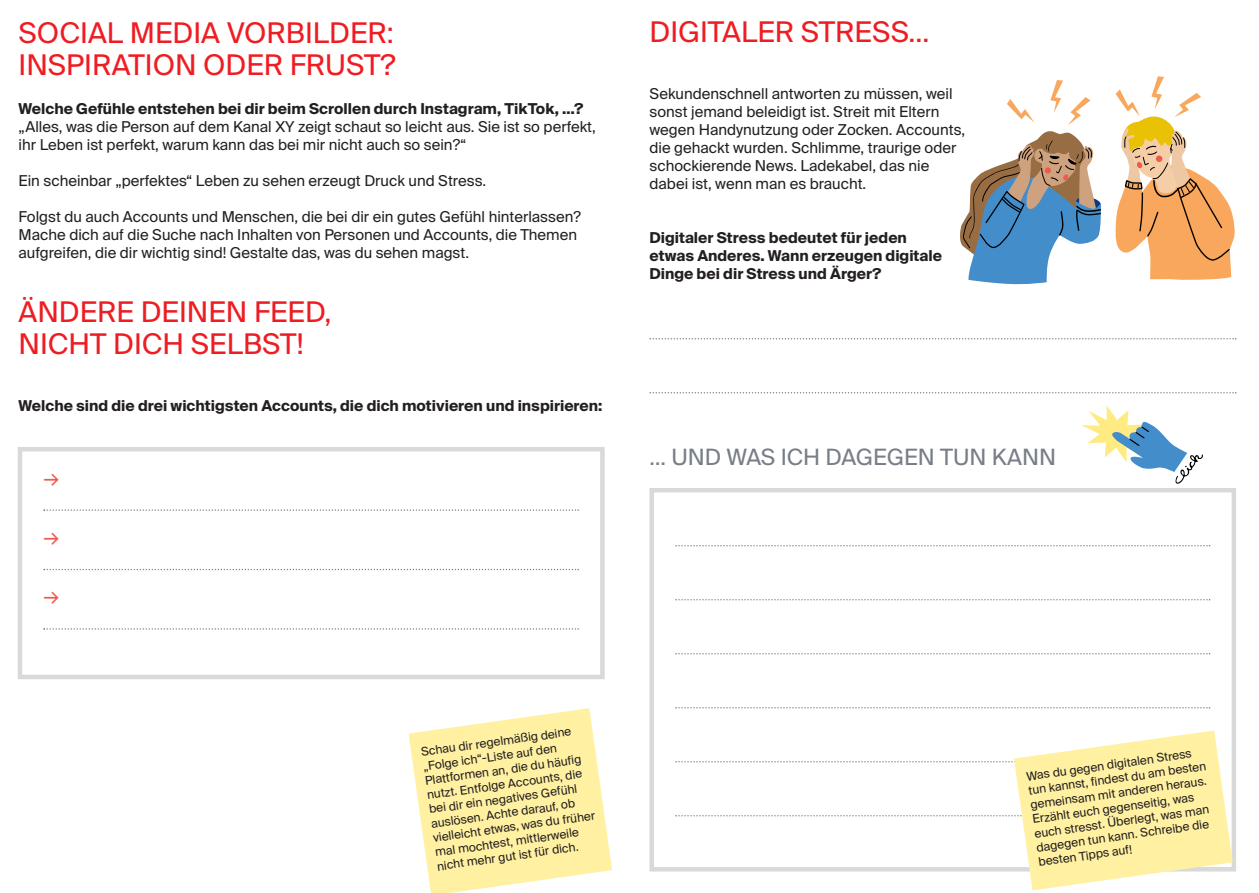
<style>
.page{position:relative;width:1259px;height:893px;background:#fff}
.page>*{position:absolute;margin:0;border:0;box-sizing:border-box;transform-origin:0 0}
.t1{font:28.5px/31.5px "Suisse Intl";color:#ee1d23}
.t2{font:22.5px "Suisse Intl";color:#777e87}
.t3{font:19.5px "Suisse Intl";color:#f0594d}
.t4{font:15px/18px "Suisse Intl";color:#231f20}
.t5{font:700 15px/18px "Suisse Intl";color:#231f20}
.t6{font:12px/14.4px "Suisse Intl";color:#231f20}
</style>
<div class="page">
<svg style="left:1115px;top:76px;width:120px;height:204px"></svg>
<svg style="left:960px;top:80px;width:141px;height:205px"></svg>
<svg style="left:1081px;top:405px;width:122px;height:79px"></svg>
<svg style="left:649px;top:338px;width:587px;height:1px"></svg>
<svg style="left:649px;top:392px;width:587px;height:1px"></svg>
<div style="left:649px;top:488px;width:587px;height:383px;border:4px solid #d9d9d9"></div>
<svg style="left:675px;top:545px;width:535px;height:1px"></svg>
<svg style="left:675px;top:599px;width:535px;height:1px"></svg>
<svg style="left:675px;top:653px;width:535px;height:1px"></svg>
<svg style="left:675px;top:707px;width:535px;height:1px"></svg>
<svg style="left:675px;top:730px;width:557px;height:160px"></svg>
<svg style="left:408px;top:708px;width:204px;height:185px"></svg>
<div style="left:18px;top:447px;width:586px;height:232px;border:4px solid #d9d9d9"></div>
<svg style="left:43px;top:509px;width:536px;height:2px"></svg>
<svg style="left:43px;top:569px;width:536px;height:1px"></svg>
<svg style="left:43px;top:628px;width:536px;height:2px"></svg>
<h1 class="t1" style="left:19px;top:18px;width:378px">SOCIAL MEDIA VORBILDER:<br>INSPIRATION ODER FRUST?</h1>
<p class="t5" style="left:19px;top:100px;width:566px">Welche Gefühle entstehen bei dir beim Scrollen durch Instagram, TikTok, …?</p>
<p class="t4" style="left:19px;top:118px;width:579px">„Alles, was die Person auf dem Kanal XY zeigt schaut so leicht aus. Sie ist so perfekt, ihr Leben ist perfekt, warum kann das bei mir nicht auch so sein?“</p>
<p class="t4" style="left:19px;top:172px;width:469px">Ein scheinbar „perfektes“ Leben zu sehen erzeugt Druck und Stress.</p>
<p class="t4" style="left:19px;top:208px;width:564px">Folgst du auch Accounts und Menschen, die bei dir ein gutes Gefühl hinterlassen?<br>Mache dich auf die Suche nach Inhalten von Personen und Accounts, die Themen aufgreifen, die dir wichtig sind! Gestalte das, was du sehen magst.</p>
<h1 class="t1" style="left:19px;top:297px;width:314px">ÄNDERE DEINEN FEED,<br>NICHT DICH SELBST!</h1>
<p class="t5" style="left:19px;top:397px;width:585px">Welche sind die drei wichtigsten Accounts, die dich motivieren und inspirieren:</p>
<h3 class="t3" style="left:44px;top:466px;width:17px">→</h3>
<h3 class="t3" style="left:44px;top:526px;width:17px">→</h3>
<h3 class="t3" style="left:44px;top:585px;width:17px">→</h3>
<h1 class="t1" style="left:649px;top:16px;width:281px">DIGITALER STRESS…</h1>
<p class="t4" style="left:649px;top:85px;width:317px">Sekundenschnell antworten zu müssen, weil sonst jemand beleidigt ist. Streit mit Eltern wegen Handynutzung oder Zocken. Accounts, die gehackt wurden. Schlimme, traurige oder schockierende News. Ladekabel, das nie dabei ist, wenn man es braucht.</p>
<p class="t5" style="left:649px;top:229px;width:294px">Digitaler Stress bedeutet für jeden etwas Anderes. Wann erzeugen digitale<br>Dinge bei dir Stress und Ärger?</p>
<h2 class="t2" style="left:649px;top:444px;width:408px">… UND WAS ICH DAGEGEN TUN KANN</h2>
<p class="t6" style="left:420px;top:745px;width:165px;rotate:-8deg">Schau dir regelmäßig deine „Folge ich“-Liste auf den<br>Plattformen an, die du häufig nutzt. Entfolge Accounts, die bei dir ein negatives Gefühl auslösen. Achte darauf, ob vielleicht etwas, was du früher mal mochtest, mittlerweile nicht mehr gut ist für dich.</p>
<p class="t6" style="left:1025px;top:769px;width:181px;rotate:-8deg">Was du gegen digitalen Stress tun kannst, findest du am besten gemeinsam mit anderen heraus.<br>Erzählt euch gegenseitig, was euch stresst. Überlegt, was man dagegen tun kann. Schreibe die besten Tipps auf!</p>
</div>
